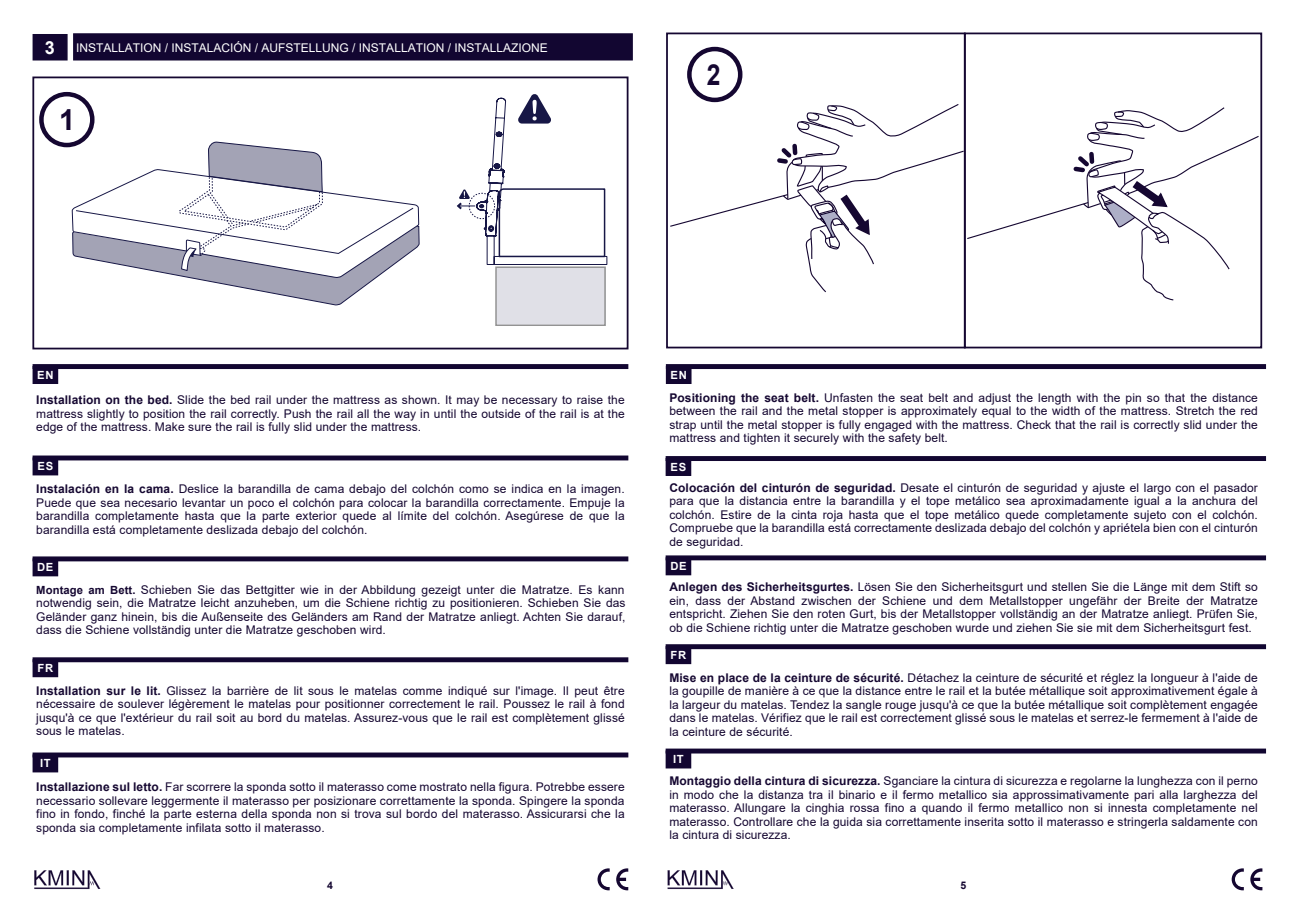
<style>
.page{position:relative;width:1289px;height:919px;background:#fff}
.page>*{position:absolute;margin:0;border:0;box-sizing:border-box;transform-origin:0 0}
.t1{font:700 28.95px "Arial";color:#150731}
.t2{font:700 28.95px "Arial";color:#150731;scale:.85 1}
.t3{font:12px/13.5px "Arial";letter-spacing:.01em;color:#150731;text-align:justify}
.t4{font:12px "Arial";color:#fff}
.t5{font:700 11.25px "Arial";letter-spacing:.05em;color:#fff}
.t6{font:700 10.5px "Arial";color:#150731}
.s1{font-weight:700;font-size:18px}
.s2{font-weight:700}
.s3{font-weight:700;font-size:11.25px}
</style>
<div class="page">
<svg style="left:34px;top:870px;width:66px;height:18px"></svg>
<svg style="left:667px;top:870px;width:66px;height:18px"></svg>
<div style="left:32px;top:76px;width:596px;height:273px;border:2px solid #150731"></div>
<svg style="left:616px;top:868px;width:12px;height:22px"></svg>
<svg style="left:597px;top:868px;width:12px;height:22px"></svg>
<svg style="left:1250px;top:868px;width:12px;height:22px"></svg>
<svg style="left:1231px;top:868px;width:12px;height:22px"></svg>
<div style="left:73px;top:33px;width:560px;height:27px;background:#120631;border:2px solid #120631"></div>
<div style="left:33px;top:34px;width:35px;height:26px;background:#120631"></div>
<div style="left:665px;top:750px;width:26px;height:18px;background:#120631"></div>
<svg style="left:665px;top:748px;width:600px;height:5px;background:#2d2248"></svg>
<div style="left:665px;top:646px;width:26px;height:18px;background:#120631"></div>
<svg style="left:665px;top:644px;width:600px;height:5px;background:#1c113a"></svg>
<div style="left:665px;top:557px;width:26px;height:18px;background:#120631"></div>
<svg style="left:665px;top:555px;width:600px;height:5px;background:#261b42"></svg>
<div style="left:665px;top:458px;width:26px;height:18px;background:#120631"></div>
<svg style="left:665px;top:456px;width:600px;height:5px;background:#140933"></svg>
<div style="left:666px;top:366px;width:25px;height:18px;background:#120631"></div>
<svg style="left:666px;top:364px;width:599px;height:5px;background:#160a34"></svg>
<div style="left:33px;top:366px;width:25px;height:18px;background:#120631"></div>
<svg style="left:33px;top:364px;width:595px;height:5px;background:#160a34"></svg>
<div style="left:33px;top:457px;width:25px;height:18px;background:#120631"></div>
<svg style="left:33px;top:455px;width:595px;height:5px;background:#2a1f46"></svg>
<div style="left:33px;top:558px;width:25px;height:18px;background:#120631"></div>
<svg style="left:33px;top:556px;width:595px;height:5px;background:#271c43"></svg>
<div style="left:33px;top:659px;width:25px;height:18px;background:#120631"></div>
<svg style="left:33px;top:657px;width:595px;height:5px;background:#21163e"></svg>
<div style="left:33px;top:754px;width:25px;height:18px;background:#120631"></div>
<svg style="left:33px;top:752px;width:595px;height:5px;background:#2a2046"></svg>
<div style="left:39px;top:92px;width:55px;height:55px;border:4px solid #150731;border-radius:50%"></div>
<svg style="left:71px;top:141px;width:349px;height:165px"></svg>
<svg style="left:670px;top:87px;width:589px;height:214px"></svg>
<div style="left:963px;top:33px;width:299px;height:315px;border:2px solid #150731"></div>
<div style="left:666px;top:33px;width:299px;height:315px;border:2px solid #150731"></div>
<div style="left:687px;top:47px;width:55px;height:55px;border:4px solid #150731;border-radius:50%"></div>
<div style="left:496px;top:267px;width:109px;height:58px;background:#e0e0e7"></div>
<svg style="left:457px;top:94px;width:150px;height:171px"></svg>
<p class="t4" style="left:45px;top:39px;width:504px"><span class="s1">3</span> INSTALLATION / INSTALACIÓN / AUFSTELLUNG / INSTALLATION / INSTALLAZIONE</p>
<h1 class="t1" style="left:59px;top:99px;width:18px">1</h1>
<h1 class="t2" style="left:707px;top:54px;width:18px">2</h1>
<p class="t5" style="left:37px;top:367px;width:18px">EN</p>
<p class="t5" style="left:670px;top:367px;width:18px">EN</p>
<p class="t3" style="left:36px;top:393px;width:590px"><span class="s2">Installation on the bed.</span> Slide the bed rail under the mattress as shown. It may be necessary to raise the mattress slightly to position the rail correctly. Push the rail all the way in until the outside of the rail is at the edge of the mattress. Make sure the rail is fully slid under the mattress.</p>
<p class="t5" style="left:38px;top:458px;width:17px">ES</p>
<p class="t3" style="left:36px;top:482px;width:590px"><span class="s2">Instalación en la cama.</span> Deslice la barandilla de cama debajo del colchón como se indica en la imagen.<br>Puede que sea necesario levantar un poco el colchón para colocar la barandilla correctamente. Empuje la barandilla completamente hasta que la parte exterior quede al límite del colchón. Asegúrese de que la barandilla está completamente deslizada debajo del colchón.</p>
<p class="t5" style="left:37px;top:559px;width:18px">DE</p>
<p class="t3" style="left:36px;top:583px;width:591px"><span class="s3">Montage am Bett.</span> Schieben Sie das Bettgitter wie in der Abbildung gezeigt unter die Matratze. Es kann notwendig sein, die Matratze leicht anzuheben, um die Schiene richtig zu positionieren. Schieben Sie das Geländer ganz hinein, bis die Außenseite des Geländers am Rand der Matratze anliegt. Achten Sie darauf, dass die Schiene vollständig unter die Matratze geschoben wird.</p>
<p class="t5" style="left:38px;top:660px;width:17px">FR</p>
<p class="t3" style="left:36px;top:683px;width:590px"><span class="s2">Installation sur le lit.</span> Glissez la barrière de lit sous le matelas comme indiqué sur l'image. Il peut être nécessaire de soulever légèrement le matelas pour positionner correctement le rail. Poussez le rail à fond jusqu'à ce que l'extérieur du rail soit au bord du matelas. Assurez-vous que le rail est complètement glissé sous le matelas.</p>
<p class="t5" style="left:40px;top:755px;width:12px">IT</p>
<p class="t3" style="left:36px;top:780px;width:590px"><span class="s2">Installazione sul letto.</span> Far scorrere la sponda sotto il materasso come mostrato nella figura. Potrebbe essere necessario sollevare leggermente il materasso per posizionare correttamente la sponda. Spingere la sponda fino in fondo, finché la parte esterna della sponda non si trova sul bordo del materasso. Assicurarsi che la sponda sia completamente infilata sotto il materasso.</p>
<p class="t3" style="left:669px;top:390px;width:590px"><span class="s2">Positioning the seat belt.</span> Unfasten the seat belt and adjust the length with the pin so that the distance between the rail and the metal stopper is approximately equal to the width of the mattress. Stretch the red strap until the metal stopper is fully engaged with the mattress. Check that the rail is correctly slid under the mattress and tighten it securely with the safety belt.</p>
<p class="t3" style="left:669px;top:481px;width:590px"><span class="s2">Colocación del cinturón de seguridad.</span> Desate el cinturón de seguridad y ajuste el largo con el pasador para que la distancia entre la barandilla y el tope metálico sea aproximadamente igual a la anchura del colchón. Estire de la cinta roja hasta que el tope metálico quede completamente sujeto con el colchón.<br>Compruebe que la barandilla está correctamente deslizada debajo del colchón y apriétela bien con el cinturón de seguridad.</p>
<p class="t3" style="left:669px;top:580px;width:590px"><span class="s2">Anlegen des Sicherheitsgurtes.</span> Lösen Sie den Sicherheitsgurt und stellen Sie die Länge mit dem Stift so ein, dass der Abstand zwischen der Schiene und dem Metallstopper ungefähr der Breite der Matratze entspricht. Ziehen Sie den roten Gurt, bis der Metallstopper vollständig an der Matratze anliegt. Prüfen Sie, ob die Schiene richtig unter die Matratze geschoben wurde und ziehen Sie sie mit dem Sicherheitsgurt fest.</p>
<p class="t3" style="left:669px;top:670px;width:590px"><span class="s2">Mise en place de la ceinture de sécurité.</span> Détachez la ceinture de sécurité et réglez la longueur à l'aide de la goupille de manière à ce que la distance entre le rail et la butée métallique soit approximativement égale à la largeur du matelas. Tendez la sangle rouge jusqu'à ce que la butée métallique soit complètement engagée dans le matelas. Vérifiez que le rail est correctement glissé sous le matelas et serrez-le fermement à l'aide de la ceinture de sécurité.</p>
<p class="t5" style="left:670px;top:459px;width:17px">ES</p>
<p class="t5" style="left:670px;top:558px;width:18px">DE</p>
<p class="t5" style="left:670px;top:647px;width:17px">FR</p>
<p class="t5" style="left:673px;top:751px;width:12px">IT</p>
<p class="t3" style="left:669px;top:774px;width:590px"><span class="s2">Montaggio della cintura di sicurezza.</span> Sganciare la cintura di sicurezza e regolarne la lunghezza con il perno in modo che la distanza tra il binario e il fermo metallico sia approssimativamente pari alla larghezza del materasso. Allungare la cinghia rossa fino a quando il fermo metallico non si innesta completamente nel materasso. Controllare che la guida sia correttamente inserita sotto il materasso e stringerla saldamente con la cintura di sicurezza.</p>
<p class="t6" style="left:327px;top:877px;width:7px">4</p>
<p class="t6" style="left:960px;top:877px;width:7px">5</p>
</div>
